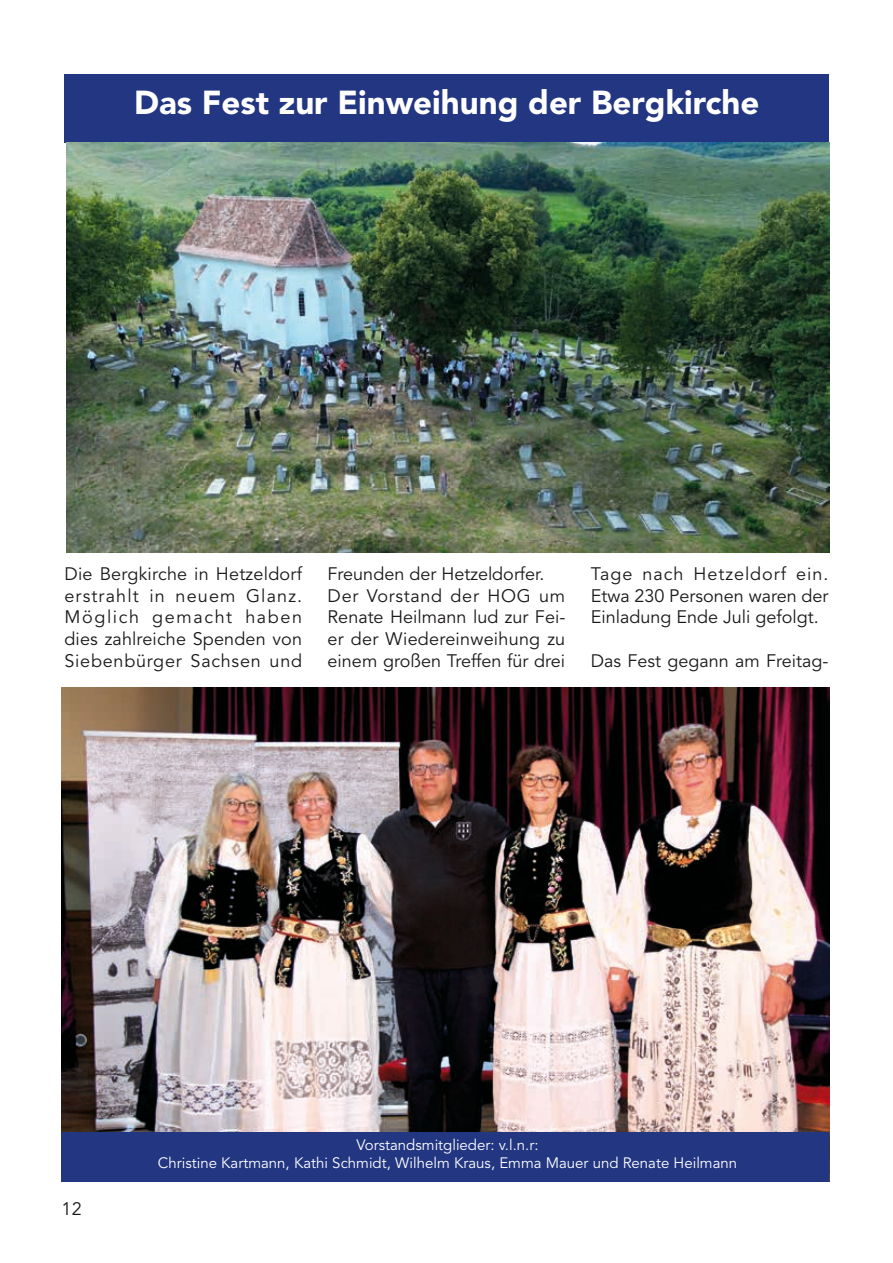
<style>
.page{position:relative;width:893px;height:1263px;background:#fff}
.page>*{position:absolute;margin:0;border:0;box-sizing:border-box;transform-origin:0 0}
.t1{font:900 33px "Avenir LT Std";color:#fff}
.t2{font:18px/21.6px "Avenir LT Std";color:#1b1819;text-align:justify}
.t3{font:15px/18px "Avenir LT Std";color:#fff;text-align:center}
</style>
<div class="page">
<div style="left:64px;top:74px;width:764px;height:68px;background:#223682"></div>
<img style="left:66px;top:143px;width:763px;height:410px">
<img style="left:61px;top:688px;width:768px;height:443px">
<div style="left:61px;top:1131px;width:768px;height:50px;background:#223682"></div>
<h1 class="t1" style="left:134px;top:83px;width:627px">Das Fest zur Einweihung der Bergkirche</h1>
<p class="t2" style="left:64px;top:564px;width:239px">Die Bergkirche in Hetzeldorf erstrahlt in neuem Glanz.<br>Möglich gemacht haben dies zahlreiche Spenden von Siebenbürger Sachsen und</p>
<p class="t2" style="left:328px;top:564px;width:239px;text-align:left">Freunden der Hetzeldorfer.<br>Der Vorstand der HOG um<br>Renate Heilmann lud zur Fei&shy;er der Wiedereinweihung zu einem großen Treffen für drei</p>
<p class="t2" style="left:591px;top:564px;width:239px">Tage nach Hetzeldorf ein.<br>Etwa 230 Personen waren der Einladung Ende Juli gefolgt.</p>
<p class="t2" style="left:591px;top:650px;width:239px">Das Fest gegann am Freitag-</p>
<p class="t2" style="left:62px;top:1198px;width:22px">12</p>
<p class="t3" style="left:158px;top:1136px;width:581px">Vorstandsmitglieder: v.l.n.r:<br>Christine Kartmann, Kathi Schmidt, Wilhelm Kraus, Emma Mauer und Renate Heilmann</p>
</div>
